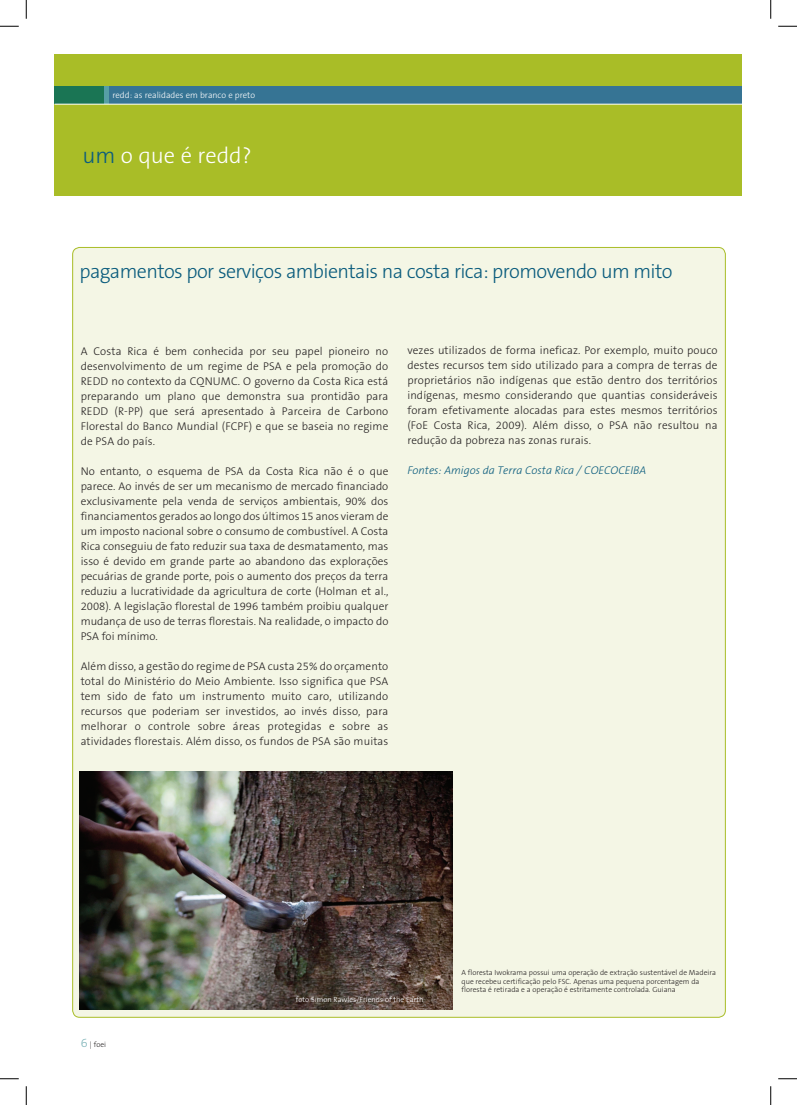
<style>
.page{position:relative;width:797px;height:1105px;background:#fff}
.page>*{position:absolute;margin:0;border:0;box-sizing:border-box;transform-origin:0 0}
.t1{font:300 22.5px "The Sans B3";color:#fff}
.t2{font:300 20px "The Sans B3";letter-spacing:-.03em;color:#0a5c7d}
.t3{font:300 11.25px/15px "The Sans B3";letter-spacing:.01em;color:#231f20;text-align:justify}
.t4{font:italic 300 11.25px "The Sans B3";color:#0a5c7d}
.t5{font:300 8.75px "The Sans B3";color:#fff}
.t6{font:300 7.5px/8.8px "The Sans B3";color:#231f20}
.t7{font:300 7.5px "The Sans B3";color:#fff}
.s1{color:#0a5c7d}
.s2{font-size:12.5px;color:#7db3b8}
</style>
<div class="page">
<div style="left:73px;top:247px;width:652px;height:770px;background:#f4f6e5;border-radius:7px"></div>
<div style="left:55px;top:55px;width:687px;height:141px;background:#a9bd27"></div>
<div style="left:55px;top:86px;width:687px;height:18px;background:#367494"></div>
<div style="left:55px;top:86px;width:53px;height:18px;background:#1a7554"></div>
<div style="left:104px;top:86px;width:5px;height:18px;background:#569fa5"></div>
<hr style="left:55px;top:104px;width:687px;height:1px;background:#fff">
<img style="left:79px;top:771px;width:373px;height:238px">
<svg style="left:0;top:25px;width:19px;height:2px"></svg>
<svg style="left:778px;top:25px;width:19px;height:2px"></svg>
<svg style="left:0;top:1078px;width:19px;height:1px"></svg>
<svg style="left:778px;top:1078px;width:19px;height:1px"></svg>
<svg style="left:25px;top:0;width:2px;height:19px"></svg>
<svg style="left:25px;top:1086px;width:2px;height:19px"></svg>
<svg style="left:770px;top:0;width:1px;height:19px"></svg>
<svg style="left:770px;top:1086px;width:1px;height:19px"></svg>
<p class="t5" style="left:112px;top:90px;width:144px">redd: as realidades em branco e preto</p>
<h1 class="t1" style="left:82px;top:144px;width:171px"><span class="s1">um</span> o que é redd?</h1>
<h2 class="t2" style="left:79px;top:261px;width:594px">pagamentos por serviços ambientais na costa rica: promovendo um mito</h2>
<p class="t3" style="left:81px;top:344px;width:309px">A Costa Rica é bem conhecida por seu papel pioneiro no desenvolvimento de um regime de PSA e pela promoção do REDD no contexto da CQNUMC. O governo da Costa Rica está preparando um plano que demonstra sua prontidão para REDD (R-PP) que será apresentado à Parceira de Carbono Florestal do Banco Mundial (FCPF) e que se baseia no regime de PSA do país.</p>
<p class="t3" style="left:81px;top:464px;width:309px">No entanto, o esquema de PSA da Costa Rica não é o que parece. Ao invés de ser um mecanismo de mercado financiado exclusivamente pela venda de serviços ambientais, 90% dos financiamentos gerados ao longo dos últimos 15 anos vieram de um imposto nacional sobre o consumo de combustível. A Costa Rica conseguiu de fato reduzir sua taxa de desmatamento, mas isso é devido em grande parte ao abandono das explorações pecuárias de grande porte, pois o aumento dos preços da terra reduziu a lucratividade da agricultura de corte (Holman et al., 2008). A legislação florestal de 1996 também proibiu qualquer mudança de uso de terras florestais. Na realidade, o impacto do PSA foi mínimo.</p>
<p class="t3" style="left:81px;top:659px;width:309px">Além disso, a gestão do regime de PSA custa 25% do orçamento total do Ministério do Meio Ambiente. Isso significa que PSA tem sido de fato um instrumento muito caro, utilizando recursos que poderiam ser investidos, ao invés disso, para melhorar o controle sobre áreas protegidas e sobre as atividades florestais. Além disso, os fundos de PSA são muitas</p>
<p class="t3" style="left:407px;top:343px;width:312px">vezes utilizados de forma ineficaz. Por exemplo, muito pouco destes recursos tem sido utilizado para a compra de terras de proprietários não indígenas que estão dentro dos territórios indígenas, mesmo considerando que quantias consideráveis foram efetivamente alocadas para estes mesmos territórios (FoE Costa Rica, 2009). Além disso, o PSA não resultou na redução da pobreza nas zonas rurais.</p>
<p class="t4" style="left:407px;top:464px;width:240px">Fontes: Amigos da Terra Costa Rica / COECOCEIBA</p>
<p class="t6" style="left:461px;top:968px;width:256px">A floresta Iwokrama possui uma operação de extração sustentável de Madeira que recebeu certificação pelo FSC. Apenas uma pequena porcentagem da floresta é retirada e a operação é estritamente controlada. Guiana</p>
<p class="t6" style="left:81px;top:1040px;width:27px"><span class="s2">6</span> | foei</p>
<p class="t7" style="left:296px;top:996px;width:129px">foto Simon Rawles/Friends of the Earth</p>
</div>
